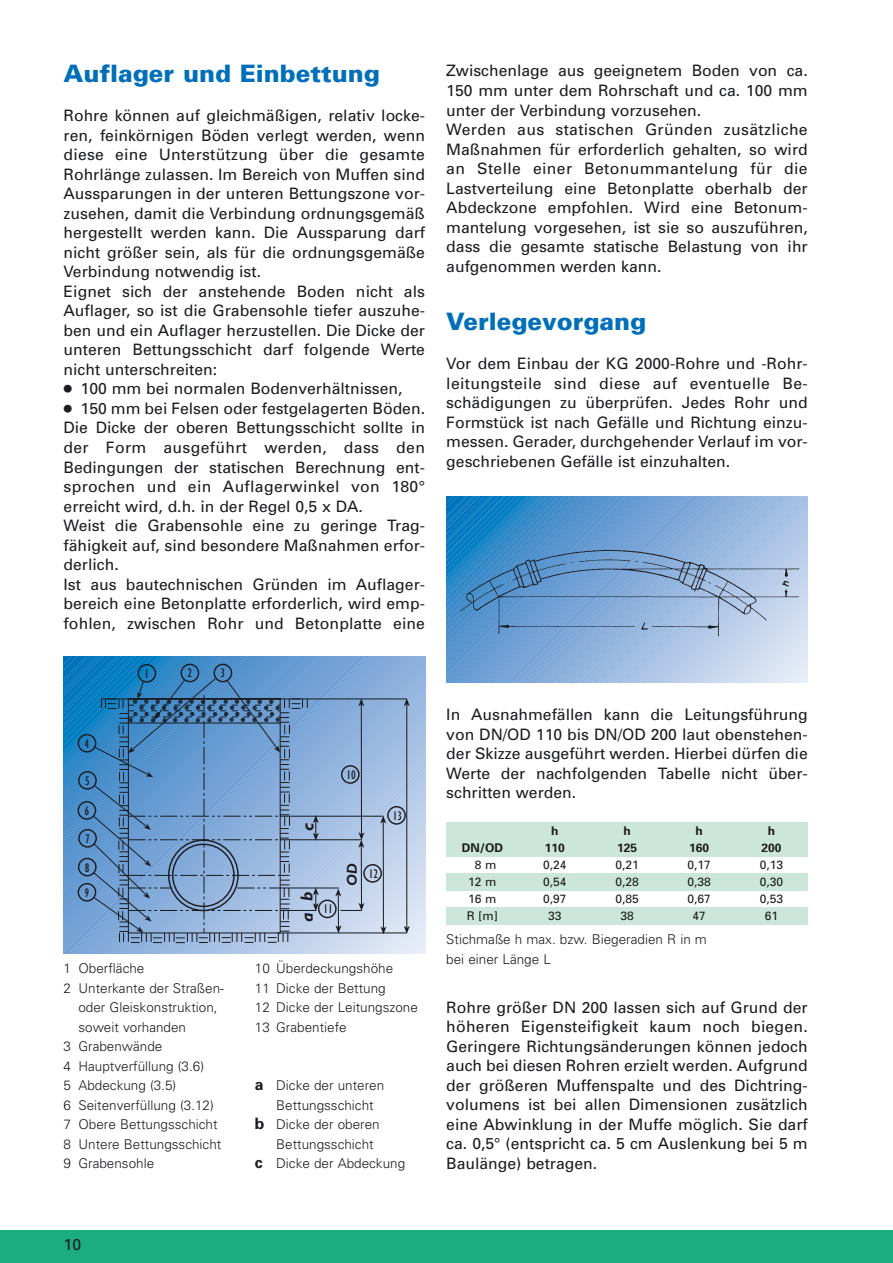
<style>
.page{position:relative;width:893px;height:1263px;background:#fff}
.page>*{position:absolute;margin:0;border:0;box-sizing:border-box;transform-origin:0 0}
.t1{font:900 24px "Univers";color:#006fba}
.t2{font:italic 700 17.25px "Gill Sans";color:#1b1c20}
.t3{font:15.75px/19.5px "Univers";color:#1b1c20}
.t4{font:italic 700 14.4px "Gill Sans";color:#1b1c20}
.t5{font:300 13.5px/19.5px "Univers";color:#1b1c20}
.t6{font:condensed 12.9px/27.9px "Gill Sans";color:#1b1c20}
.t7{font:12px "Univers";color:#1b1c20}
.t8{font:700 12px "Univers";color:#1b1c20}
.s1{font-family:"Universal Newswith Comm Pi"}
.s2{font-weight:700;font-size:15.75px}
</style>
<div class="page">
<div style="left:0;top:1230px;width:893px;height:33px;background:#1bac80"></div>
<svg style="left:64px;top:656px;width:361px;height:298px;background:#79a2cd"></svg>
<hr style="left:277px;top:932px;width:130px;height:1px;background:#1b1c20">
<svg style="left:446px;top:497px;width:362px;height:185px;background:#7dacd9"></svg>
<img style="left:450px;top:540px;width:358px;height:105px">
<div style="left:446px;top:822px;width:362px;height:34px;background:#cce7da"></div>
<div style="left:446px;top:873px;width:362px;height:17px;background:#cce7da"></div>
<div style="left:446px;top:907px;width:362px;height:17px;background:#cce7da"></div>
<h1 class="t1" style="left:64px;top:65px;width:318px">Auflager und Einbettung</h1>
<p class="t3" style="left:64px;top:108px;width:363px">Rohre können auf gleichmäßigen, relativ locke&shy;ren, feinkörnigen Böden verlegt werden, wenn diese eine Unterstützung über die gesamte Rohrlänge zulassen. Im Bereich von Muffen sind Aussparungen in der unteren Bettungszone vor&shy;zusehen, damit die Verbindung ordnungsgemäß hergestellt werden kann. Die Aussparung darf nicht größer sein, als für die ordnungsgemäße Verbindung notwendig ist.<br>Eignet sich der anstehende Boden nicht als Auflager, so ist die Grabensohle tiefer auszuhe&shy;ben und ein Auflager herzustellen. Die Dicke der unteren Bettungsschicht darf folgende Werte nicht unterschreiten:</p>
<p class="t3" style="left:64px;top:381px;width:341px"><span class="s1">●</span> 100 mm bei normalen Bodenverhältnissen,</p>
<p class="t3" style="left:64px;top:400px;width:363px"><span class="s1">●</span> 150 mm bei Felsen oder festgelagerten Böden.<br>Die Dicke der oberen Bettungsschicht sollte in der Form ausgeführt werden, dass den Bedingungen der statischen Berechnung ent&shy;sprochen und ein Auflagerwinkel von 180° erreicht wird, d.h. in der Regel 0,5 x DA.<br>Weist die Grabensohle eine zu geringe Trag&shy;fähigkeit auf, sind besondere Maßnahmen erfor&shy;derlich.<br>Ist aus bautechnischen Gründen im Auflager&shy;bereich eine Betonplatte erforderlich, wird emp&shy;fohlen, zwischen Rohr und Betonplatte eine</p>
<p class="t6" style="left:85px;top:731px;width:6px">4</p>
<p class="t6" style="left:85px;top:768px;width:6px">5</p>
<p class="t6" style="left:85px;top:798px;width:7px">6<br>7</p>
<p class="t6" style="left:85px;top:856px;width:7px;line-height:25.2px">8<br>9</p>
<p class="t6" style="left:144px;top:661px;width:6px">1</p>
<p class="t6" style="left:188px;top:661px;width:6px">2</p>
<p class="t6" style="left:221px;top:661px;width:6px">3</p>
<p class="t5" style="left:64px;top:960px;width:82px">1 Oberfläche</p>
<p class="t5" style="left:64px;top:979px;width:162px">2 Unterkante der Straßen-</p>
<p class="t5" style="left:78px;top:999px;width:141px">oder Gleiskonstruktion,</p>
<p class="t5" style="left:78px;top:1018px;width:109px">soweit vorhanden</p>
<p class="t5" style="left:64px;top:1038px;width:100px">3 Grabenwände</p>
<p class="t5" style="left:64px;top:1057px;width:142px">4 Hauptverfüllung (3.6)</p>
<p class="t5" style="left:64px;top:1077px;width:114px">5 Abdeckung (3.5)</p>
<p class="t5" style="left:64px;top:1096px;width:152px">6 Seitenverfüllung (3.12)</p>
<p class="t5" style="left:64px;top:1116px;width:156px">7 Obere Bettungsschicht</p>
<p class="t5" style="left:64px;top:1135px;width:159px">8 Untere Bettungsschicht</p>
<p class="t5" style="left:64px;top:1155px;width:92px">9 Grabensohle</p>
<p class="t6" style="left:346px;top:762px;width:11px">10</p>
<p class="t2" style="left:302px;top:831px;width:10px;rotate:-90deg">c</p>
<p class="t2" style="left:301px;top:922px;width:33px;rotate:-90deg">a b</p>
<p class="t6" style="left:323px;top:896px;width:11px">11</p>
<p class="t4" style="left:347px;top:886px;width:24px;rotate:-90deg">OD</p>
<p class="t6" style="left:369px;top:861px;width:11px">12</p>
<p class="t6" style="left:393px;top:803px;width:11px">13</p>
<p class="t5" style="left:255px;top:960px;width:165px">10 Überdeckungshöhe<br>11 Dicke der Bettung<br>12 Dicke der Leitungszone<br>13 Grabentiefe</p>
<p class="t5" style="left:255px;top:1077px;width:131px"><span class="s2">a</span> Dicke der unteren</p>
<p class="t5" style="left:276px;top:1096px;width:99px">Bettungsschicht</p>
<p class="t5" style="left:255px;top:1116px;width:126px"><span class="s2">b</span> Dicke der oberen</p>
<p class="t5" style="left:276px;top:1135px;width:99px">Bettungsschicht</p>
<p class="t5" style="left:255px;top:1155px;width:152px"><span class="s2">c</span> Dicke der Abdeckung</p>
<p class="t3" style="left:446px;top:63px;width:363px">Zwischenlage aus geeignetem Boden von ca.<br>150 mm unter dem Rohrschaft und ca. 100 mm unter der Verbindung vorzusehen.<br>Werden aus statischen Gründen zusätzliche Maßnahmen für erforderlich gehalten, so wird an Stelle einer Betonummantelung für die Lastverteilung eine Betonplatte oberhalb der Abdeckzone empfohlen. Wird eine Betonum&shy;mantelung vorgesehen, ist sie so auszuführen, dass die gesamte statische Belastung von ihr aufgenommen werden kann.</p>
<h1 class="t1" style="left:446px;top:313px;width:201px">Verlegevorgang</h1>
<p class="t3" style="left:446px;top:355px;width:363px;text-align:justify">Vor dem Einbau der KG 2000-Rohre und -Rohr&shy;leitungsteile sind diese auf eventuelle Be&shy;schädigungen zu überprüfen. Jedes Rohr und Formstück ist nach Gefälle und Richtung einzu&shy;messen. Gerader, durchgehender Verlauf im vor&shy;geschriebenen Gefälle ist einzuhalten.</p>
<p class="t3" style="left:446px;top:706px;width:363px;text-align:justify">In Ausnahmefällen kann die Leitungsführung von DN/OD 110 bis DN/OD 200 laut obenstehen&shy;der Skizze ausgeführt werden. Hierbei dürfen die Werte der nachfolgenden Tabelle nicht über&shy;schritten werden.</p>
<p class="t8" style="left:551px;top:826px;width:9px">h</p>
<p class="t8" style="left:623px;top:826px;width:9px">h</p>
<p class="t8" style="left:696px;top:826px;width:9px">h</p>
<p class="t8" style="left:768px;top:826px;width:9px">h</p>
<p class="t8" style="left:462px;top:843px;width:43px">DN/OD</p>
<p class="t8" style="left:545px;top:843px;width:22px">110</p>
<p class="t8" style="left:617px;top:843px;width:22px">125</p>
<p class="t8" style="left:689px;top:843px;width:22px">160</p>
<p class="t8" style="left:762px;top:843px;width:22px">200</p>
<p class="t7" style="left:475px;top:860px;width:23px">8 m</p>
<p class="t7" style="left:543px;top:860px;width:25px">0,24</p>
<p class="t7" style="left:615px;top:860px;width:25px">0,21</p>
<p class="t7" style="left:688px;top:860px;width:25px">0,17</p>
<p class="t7" style="left:760px;top:860px;width:25px">0,13</p>
<p class="t7" style="left:468px;top:877px;width:30px">12 m</p>
<p class="t7" style="left:543px;top:877px;width:25px">0,54</p>
<p class="t7" style="left:615px;top:877px;width:25px">0,28</p>
<p class="t7" style="left:688px;top:877px;width:25px">0,38</p>
<p class="t7" style="left:760px;top:877px;width:25px">0,30</p>
<p class="t7" style="left:468px;top:894px;width:30px">16 m</p>
<p class="t7" style="left:543px;top:894px;width:25px">0,97</p>
<p class="t7" style="left:615px;top:894px;width:25px">0,85</p>
<p class="t7" style="left:688px;top:894px;width:25px">0,67</p>
<p class="t7" style="left:760px;top:894px;width:25px">0,53</p>
<p class="t7" style="left:467px;top:911px;width:32px">R [m]</p>
<p class="t7" style="left:548px;top:911px;width:15px">33</p>
<p class="t7" style="left:620px;top:911px;width:15px">38</p>
<p class="t7" style="left:693px;top:911px;width:15px">47</p>
<p class="t7" style="left:765px;top:911px;width:15px">61</p>
<p class="t5" style="left:446px;top:931px;width:262px">Stichmaße h max. bzw. Biegeradien R in m bei einer Länge L</p>
<p class="t3" style="left:446px;top:999px;width:363px;text-align:justify">Rohre größer DN 200 lassen sich auf Grund der höheren Eigensteifigkeit kaum noch biegen.<br>Geringere Richtungsänderungen können jedoch auch bei diesen Rohren erzielt werden. Aufgrund der größeren Muffenspalte und des Dichtring&shy;volumens ist bei allen Dimensionen zusätzlich eine Abwinklung in der Muffe möglich. Sie darf ca. 0,5° (entspricht ca. 5 cm Auslenkung bei 5 m Baulänge) betragen.</p>
<p class="t3" style="left:64px;top:1236px;width:19px">10</p>
</div>
